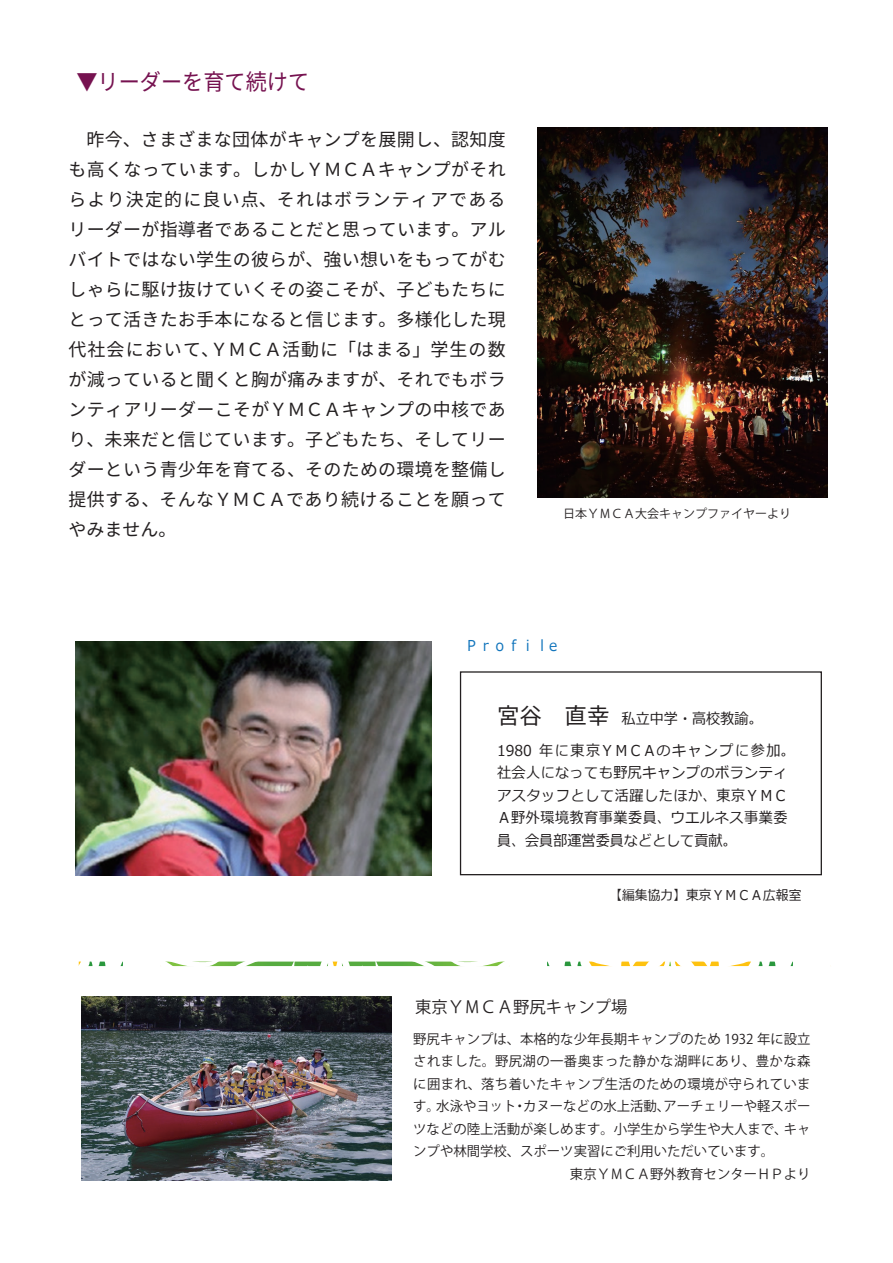
<style>
.page{position:relative;width:893px;height:1263px;background:#fff}
.page>*{position:absolute;margin:0;border:0;box-sizing:border-box;transform-origin:0 0}
.t1{font:22.5px "Source Han Sans JP";color:#761250;scale:.94 1}
.t2{font:18px/30px "Source Han Sans JP";letter-spacing:.015em;color:#231f20;text-align:justify}
.t3{font:16.5px "Koz Go Pr 6 N";color:#231f20}
.t4{font:15px/22.5px "Meiryo";letter-spacing:.04em;color:#231f20;text-align:justify;scale:.94 1}
.t5{font:15px/31.5px "Meiryo";color:#231f20;scale:.94 1}
.t6{font:15px "Meiryo";color:#1074bc;scale:.94 1}
.t7{font:13.5px "Koz Go Pr 6 N";color:#231f20}
.t8{font:13.5px "Koz Go Pr 6 N";letter-spacing:.03em;color:#231f20}
.t9{font:13.5px "Meiryo";color:#231f20;scale:.95 1}
.t10{font:12px "Koz Go Pr 6 N";color:#231f20}
.s1{font-family:"Source Han Sans JP";font-size:22.5px}
</style>
<div class="page">
<div style="left:460px;top:671px;width:362px;height:204px;border:1px solid #231f20"></div>
<img style="left:538px;top:128px;width:289px;height:370px">
<img style="left:75px;top:641px;width:356px;height:234px">
<img style="left:81px;top:996px;width:311px;height:184px">
<svg style="left:79px;top:961px;width:714px;height:5px"></svg>
<p class="t1" style="left:76px;top:69px;width:249px">▼リーダーを育て続けて</p>
<p class="t2" style="left:68px;top:125px;width:439px">　昨今、さまざまな団体がキャンプを展開し、認知度も高くなっています。しかしＹＭＣＡキャンプがそれらより決定的に良い点、それはボランティアであるリーダーが指導者であることだと思っています。アルバイトではない学生の彼らが、強い想いをもってがむしゃらに駆け抜けていくその姿こそが、子どもたちにとって活きたお手本になると信じます。多様化した現代社会において、ＹＭＣＡ活動に「はまる」学生の数が減っていると聞くと胸が痛みますが、それでもボランティアリーダーこそがＹＭＣＡキャンプの中核であり、未来だと信じています。子どもたち、そしてリーダーという青少年を育てる、そのための環境を整備し提供する、そんなＹＭＣＡであり続けることを願ってやみません。</p>
<p class="t10" style="left:563px;top:507px;width:229px">日本ＹＭＣＡ大会キャンプファイヤーより</p>
<p class="t6" style="left:465px;top:636px;width:100px">Ｐｒｏｆｉｌe</p>
<p class="t5" style="left:497px;top:704px;width:318px"><span class="s1">宮谷　直幸</span> 私立中学・高校教諭。<br>1980 年に東京ＹＭＣＡのキャンプに参加。</p>
<p class="t4" style="left:497px;top:762px;width:311px">社会人になっても野尻キャンプのボランティアスタッフとして活躍したほか、東京ＹＭＣＡ野外環境教育事業委員、ウエルネス事業委員、会員部運営委員などとして貢献。</p>
<p class="t9" style="left:609px;top:886px;width:204px">【編集協力】東京ＹＭＣＡ広報室</p>
<p class="t3" style="left:415px;top:997px;width:214px">東京ＹＭＣＡ野尻キャンプ場</p>
<p class="t7" style="left:413px;top:1031px;width:399px">野尻キャンプは、本格的な少年長期キャンプのため 1932 年に設立</p>
<p class="t8" style="left:413px;top:1054px;width:399px">されました。野尻湖の一番奥まった静かな湖畔にあり、豊かな森</p>
<p class="t8" style="left:413px;top:1076px;width:399px">に囲まれ、落ち着いたキャンプ生活のための環境が守られていま</p>
<p class="t7" style="left:413px;top:1099px;width:399px">す。水泳やヨット・カヌーなどの水上活動、アーチェリーや軽スポー</p>
<p class="t7" style="left:413px;top:1121px;width:399px">ツなどの陸上活動が楽しめます。小学生から学生や大人まで、キャ</p>
<p class="t7" style="left:413px;top:1144px;width:362px">ンプや林間学校、スポーツ実習にご利用いただいています。</p>
<p class="t7" style="left:570px;top:1166px;width:242px">東京ＹＭＣＡ野外教育センターＨＰより</p>
</div>
